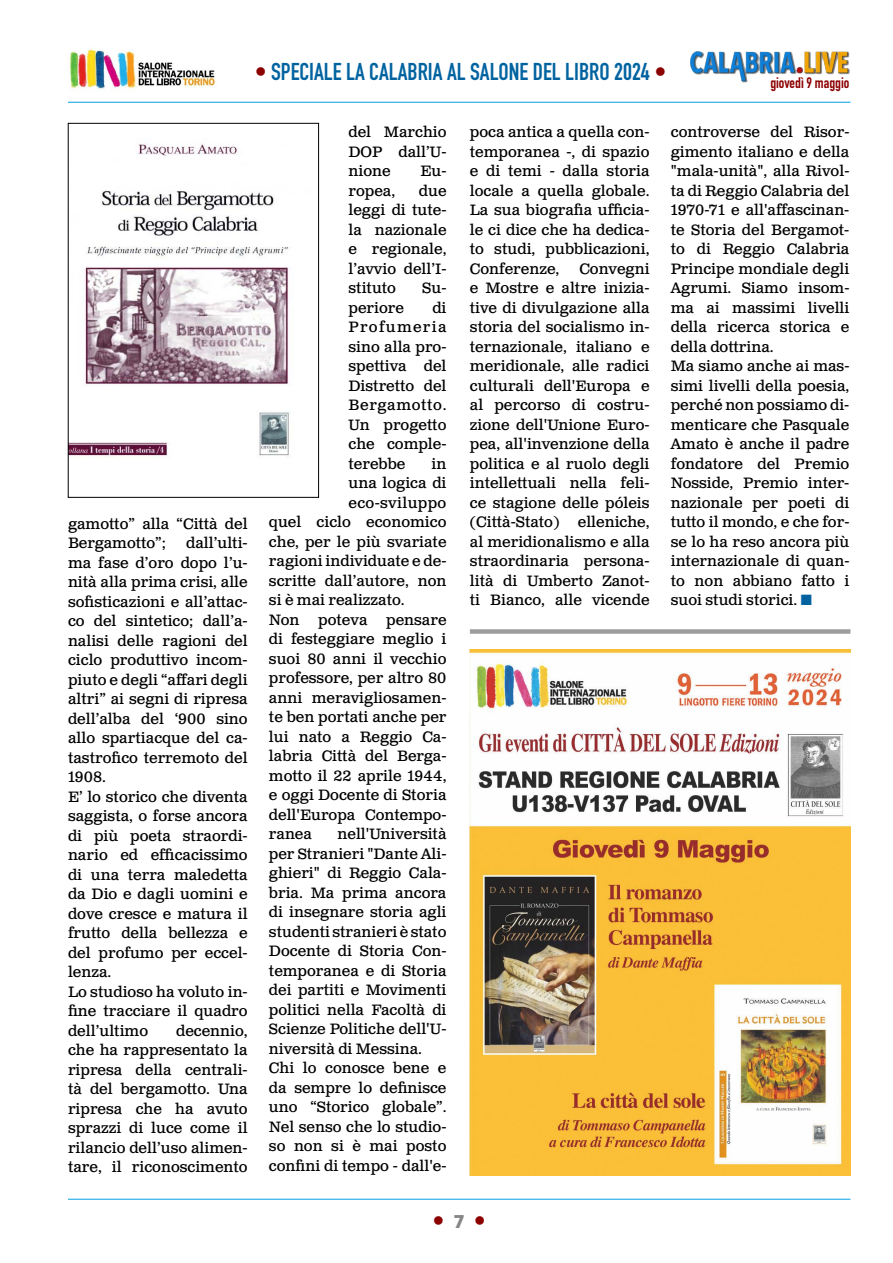
<style>
.page{position:relative;width:893px;height:1263px;background:#fff}
.page>*{position:absolute;margin:0;border:0;box-sizing:border-box;transform-origin:0 0}
.t1{font:700 24px "DIN Condensed";color:#0063a0}
.t2{font:700 24px "DIN Condensed";color:#8c0000}
.t3{font:15px/19.5px "Clarendon Text Pro";color:#000;text-align:justify}
.t4{font:700 15px "DIN Condensed";color:#8c0000}
.t5{font:15px "Clarendon Text Pro";letter-spacing:.025em;color:#000}
.s1{color:#8c0000}
.s2{font-family:"Helvetica Neue";font-stretch:condensed;color:#8c0000}
.s3{color:#0063a0}
.s4{font-family:"Open Sans";font-weight:800;font-size:18px;color:#878787}
</style>
<div class="page">
<img style="left:69px;top:49px;width:146px;height:43px">
<hr style="left:68px;top:102px;width:782px;height:1px;background:#009fe3">
<img style="left:690px;top:51px;width:159px;height:32px">
<hr style="left:68px;top:1199px;width:782px;height:1px;background:#009fe3">
<div style="left:752px;top:76px;width:97px;height:21px;background:#fff"></div>
<img style="left:470px;top:650px;width:380px;height:526px">
<img style="left:70px;top:143px;width:220px;height:315px">
<div style="left:68px;top:123px;width:251px;height:374px;border:1px solid #000"></div>
<div style="left:470px;top:629px;width:380px;height:5px;background:#9d9d9c"></div>
<h1 class="t1" style="left:255px;top:55px;width:413px"><span class="s1">•</span> SPECIALE LA CALABRIA AL SALONE DEL LIBRO 2024 <span class="s2">•</span></h1>
<p class="t4" style="left:770px;top:72px;width:81px">giovedì 9 maggio</p>
<p class="t3" style="left:68px;top:515px;width:181px">gamotto” alla “Città del<br>Bergamotto”;</p>
<p class="t3" style="left:68px;top:534px;width:181px;text-align:left;text-indent:118px">dall’ulti&shy;ma fase d’oro dopo l’u&shy;nità alla prima crisi, alle sofisticazioni e all’attac&shy;co del sintetico; dall’a&shy;nalisi delle ragioni del ciclo produttivo incom&shy;piuto e degli “affari degli altri” ai segni di ripresa dell’alba del ‘900 sino allo spartiacque del ca&shy;tastrofico terremoto del<br>1908.<br>E’ lo storico che diventa saggista, o forse ancora di più poeta straordi&shy;nario ed efficacissimo di una terra maledetta da Dio e dagli uomini e dove cresce e matura il frutto della bellezza e del profumo per eccel&shy;lenza.<br>Lo studioso ha voluto in&shy;fine tracciare il quadro dell’ultimo</p>
<p class="t3" style="left:68px;top:1022px;width:181px;text-indent:108px">decennio, che ha rappresentato la ripresa della centrali&shy;tà del bergamotto. Una ripresa che ha avuto sprazzi di luce come il rilancio dell’uso alimen&shy;tare, il riconoscimento</p>
<p class="t3" style="left:349px;top:123px;width:99px">del Marchio DOP dall’U&shy;nione</p>
<p class="t3" style="left:420px;top:162px;width:28px">Eu-</p>
<p class="t3" style="left:349px;top:181px;width:99px;text-indent:70px">due leggi di tute&shy;la nazionale e regionale, l’avvio dell’I&shy;stituto</p>
<p class="t3" style="left:349px;top:181px;width:48px">ropea,</p>
<p class="t3" style="left:422px;top:279px;width:26px">Su-</p>
<p class="t3" style="left:349px;top:298px;width:99px;text-indent:84px">di Profumeria sino alla pro&shy;spettiva del Distretto del Bergamotto.<br>Un progetto che comple&shy;terebbe</p>
<p class="t3" style="left:349px;top:298px;width:57px">periore</p>
<p class="t3" style="left:432px;top:454px;width:16px">in</p>
<p class="t3" style="left:349px;top:474px;width:99px">una logica di</p>
<p class="t5" style="left:349px;top:493px;width:99px">eco-sviluppo</p>
<p class="t3" style="left:269px;top:513px;width:179px">quel ciclo economico</p>
<p class="t3" style="left:269px;top:532px;width:179px">che, per le più svariate</p>
<p class="t3" style="left:269px;top:552px;width:179px">ragioni individuate e de-</p>
<p class="t3" style="left:269px;top:571px;width:179px">scritte dall’autore, non</p>
<p class="t3" style="left:269px;top:591px;width:137px">si è mai realizzato.</p>
<p class="t3" style="left:269px;top:610px;width:179px">Non poteva pensare</p>
<p class="t3" style="left:269px;top:630px;width:179px">di festeggiare meglio i</p>
<p class="t3" style="left:269px;top:649px;width:179px">suoi 80 anni il vecchio</p>
<p class="t3" style="left:269px;top:669px;width:179px">professore, per altro 80</p>
<p class="t3" style="left:269px;top:688px;width:179px">anni meravigliosamen-</p>
<p class="t3" style="left:269px;top:708px;width:179px">te ben portati anche per</p>
<p class="t3" style="left:269px;top:727px;width:179px">lui nato a Reggio Ca-</p>
<p class="t3" style="left:269px;top:747px;width:179px">labria Città del Berga-</p>
<p class="t3" style="left:269px;top:766px;width:179px">motto il 22 aprile 1944,</p>
<p class="t3" style="left:269px;top:786px;width:179px">e oggi Docente di Storia</p>
<p class="t3" style="left:269px;top:805px;width:179px">dell'Europa Contempo-</p>
<p class="t3" style="left:269px;top:825px;width:45px">ranea</p>
<p class="t3" style="left:269px;top:825px;width:179px;text-align:left;text-indent:69px">nell'Università per Stranieri "Dante Ali&shy;ghieri" di Reggio Cala&shy;bria. Ma prima ancora di insegnare storia agli studenti stranieri è stato<br>Docente di Storia Con&shy;temporanea e di Storia dei partiti e Movimenti politici nella Facoltà di<br>Scienze Politiche dell'U&shy;niversità di Messina.<br>Chi lo conosce bene e da sempre lo definisce uno “Storico globale”.<br>Nel senso che lo studio&shy;so non si è mai posto confini di tempo - dall'e-</p>
<p class="t3" style="left:470px;top:123px;width:181px">poca antica a quella con&shy;temporanea -, di spazio e di temi - dalla storia locale a quella globale.<br>La sua biografia ufficia&shy;le ci dice che ha dedica&shy;to studi, pubblicazioni, Conferenze,</p>
<p class="t3" style="left:470px;top:259px;width:181px;text-indent:109px">Convegni e Mostre e altre inizia&shy;tive di divulgazione alla storia del socialismo in&shy;ternazionale, italiano e meridionale, alle radici culturali dell'Europa e al percorso di costru&shy;zione dell'Unione Euro&shy;pea, all'invenzione della politica e al ruolo degli intellettuali nella feli&shy;ce stagione delle póleis (Città-Stato) elleniche, al meridionalismo e alla straordinaria persona&shy;lità di Umberto Zanot&shy;ti Bianco, alle vicende</p>
<p class="t3" style="left:671px;top:123px;width:180px;text-align:left">controverse del Risor&shy;gimento italiano e della "mala-unità", alla Rivol&shy;ta di Reggio Calabria del<br>1970-71 e all'affascinan&shy;te Storia del Bergamot&shy;to di Reggio Calabria<br>Principe mondiale degli<br>Agrumi. Siamo insom&shy;ma ai massimi livelli della ricerca storica e della dottrina.<br>Ma siamo anche ai mas&shy;simi livelli della poesia, perché non possiamo di&shy;menticare che Pasquale<br>Amato è anche il padre fondatore del Premio<br>Nosside, Premio inter&shy;nazionale per poeti di tutto il mondo, e che for&shy;se lo ha reso ancora più internazionale di quan&shy;to non abbiano fatto i suoi studi storici. <span class="s3">■</span></p>
<h1 class="t2" style="left:433px;top:1205px;width:55px">• <span class="s4">7</span> •</h1>
</div>
